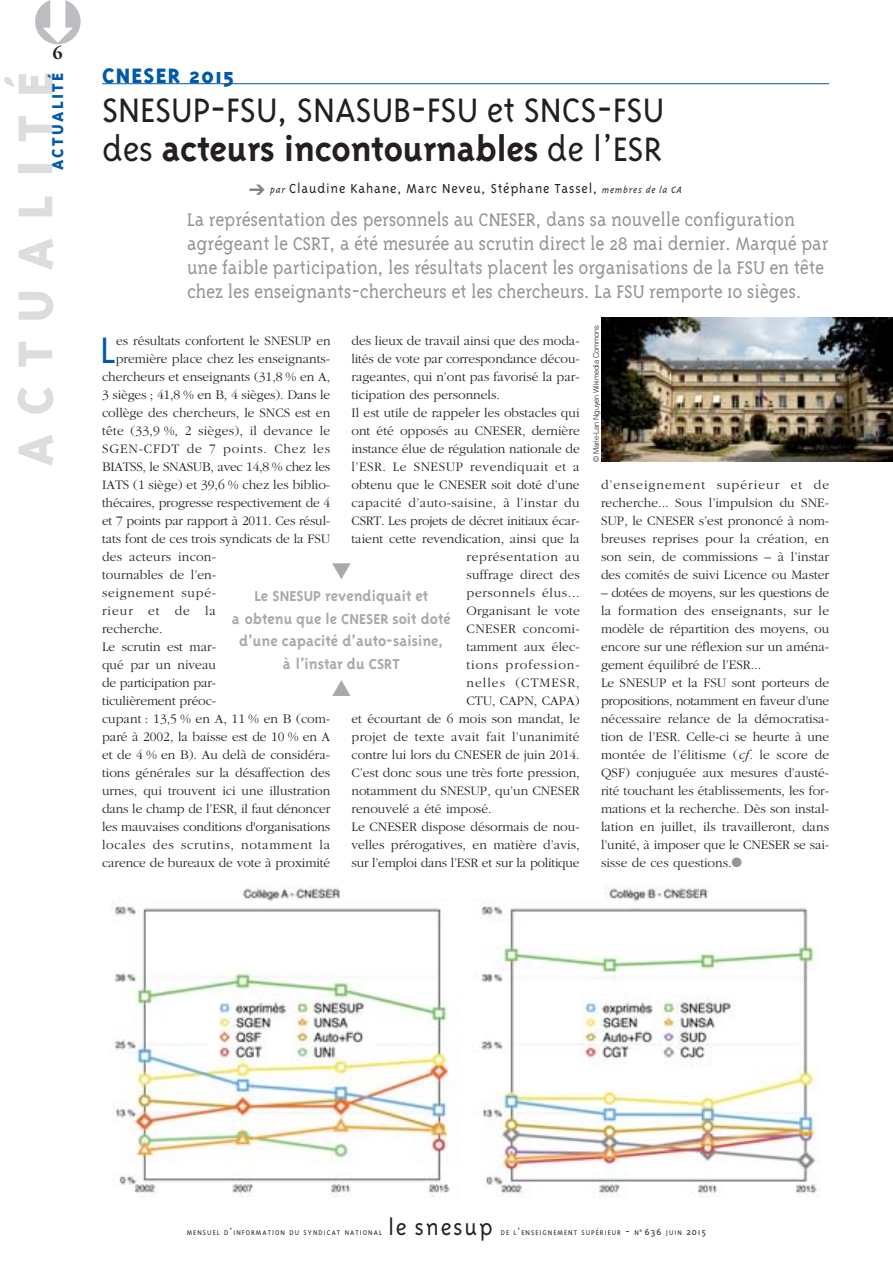
<style>
.page{position:relative;width:893px;height:1263px;background:#fff}
.page>*{position:absolute;margin:0;border:0;box-sizing:border-box;transform-origin:0 0}
.t1{font:800 56.25px "Triplex";letter-spacing:.335em;color:#dcddde}
.t2{font:300 42.15px "Triplex";color:#005aaa}
.t3{font:300 39px/39px "Triplex";letter-spacing:-.005em;color:#231f20}
.t4{font:300 25.5px "Triplex";letter-spacing:.07em;color:#231f20}
.t5{font:800 24px "Triplex";letter-spacing:.05em;color:#005aaa}
.t6{font:300 21px/24px "Triplex Serif";letter-spacing:-.01em;color:#939598}
.t7{font:800 18px "Triplex";letter-spacing:.135em;color:#005aaa}
.t8{font:700 18px "Garamond";color:#231f20}
.t9{font:700 16.5px/22.5px "Triplex";color:#a7a9ac;text-align:center}
.t10{font:300 15px "Triplex";letter-spacing:.05em;color:#231f20}
.t11{font:300 13.5px/18px "Garamond";color:#231f20;text-align:justify}
.t12{font:300 13.5px "Garamond";letter-spacing:.05em;color:#231f20}
.t13{font:300 13.5px "Garamond";letter-spacing:.03em;color:#231f20}
.t14{font:300 13.5px "Garamond";letter-spacing:-.02em;color:#231f20}
.t15{font:300 13.5px "Garamond";letter-spacing:.025em;color:#231f20}
.t16{font:300 13.5px "Garamond";letter-spacing:-.025em;color:#231f20}
.t17{font:300 13.5px "Garamond";letter-spacing:.04em;color:#231f20}
.t18{font:300 13.5px "Garamond";letter-spacing:.06em;color:#231f20}
.t19{font:300 13.5px "Garamond";letter-spacing:.075em;color:#231f20}
.t20{font:300 13.5px "Garamond";letter-spacing:.045em;color:#231f20}
.t21{font:300 13.5px "Garamond";letter-spacing:.02em;color:#231f20}
.t22{font:300 13.5px "Garamond";letter-spacing:.07em;color:#231f20}
.t23{font:300 7.8px "Triplex";letter-spacing:.135em;color:#231f20}
.t24{font:300 7.5px "Helvetica";letter-spacing:-.025em;color:#231f20}
.s1{font-weight:700}
.s2{color:#808285}
.s3{font-style:italic;font-size:10.5px}
.s4{font-style:italic}
.s5{color:#939598}
.s6{font-size:10.5px}
</style>
<div class="page">
<hr style="left:102px;top:83px;width:727px;height:1px;background:#005aaa">
<img style="left:601px;top:317px;width:292px;height:145px">
<img style="left:113px;top:886px;width:707px;height:312px">
<p class="t8" style="left:52px;top:47px;width:12px">6</p>
<p class="t7" style="left:51px;top:170px;width:99px;rotate:-90deg">ACTUALITÉ</p>
<p class="t1" style="left:14px;top:466px;width:396px;rotate:-90deg">ACTUALITÉ</p>
<p class="t5" style="left:102px;top:67px;width:133px">CNESER 2015</p>
<p class="t3" style="left:102px;top:94px;width:564px">SNESUP-FSU, SNASUB-FSU et SNCS-FSU des <span class="s1">acteurs incontournables</span> de l’ESR</p>
<p class="t10" style="left:249px;top:183px;width:435px"><span class="s2">➔</span> <span class="s3">par</span> Claudine Kahane, Marc Neveu, Stéphane Tassel, <span class="s3">membres de la CA</span></p>
<p class="t6" style="left:187px;top:209px;width:643px">La représentation des personnels au CNESER, dans sa nouvelle configuration agrégeant le CSRT, a été mesurée au scrutin direct le 28 mai dernier. Marqué par une faible participation, les résultats placent les organisations de la FSU en tête chez les enseignants-chercheurs et les chercheurs. La FSU remporte 10 sièges.</p>
<p class="t11" style="left:351px;top:332px;width:230px">des lieux de travail ainsi que des moda-</p>
<p class="t11" style="left:351px;top:350px;width:230px">lités de vote par correspondance décou-</p>
<p class="t11" style="left:351px;top:368px;width:230px">rageantes, qui n’ont pas favorisé la par-</p>
<p class="t11" style="left:351px;top:386px;width:150px">ticipation des personnels.</p>
<p class="t11" style="left:351px;top:404px;width:230px">Il est utile de rappeler les obstacles qui</p>
<p class="t11" style="left:351px;top:422px;width:230px">ont été opposés au CNESER, dernière</p>
<p class="t11" style="left:351px;top:440px;width:230px">instance élue de régulation nationale de</p>
<p class="t17" style="left:351px;top:461px;width:230px">l’ESR. Le SNESUP revendiquait et a</p>
<p class="t11" style="left:351px;top:476px;width:230px">obtenu que le CNESER soit doté d’une</p>
<p class="t13" style="left:351px;top:497px;width:230px">capacité d’auto-saisine, à l’instar du</p>
<p class="t11" style="left:351px;top:512px;width:230px">CSRT. Les projets de décret initiaux écar-</p>
<p class="t11" style="left:351px;top:530px;width:230px">taient cette revendication, ainsi que la</p>
<p class="t12" style="left:467px;top:551px;width:115px">représentation au</p>
<p class="t11" style="left:467px;top:566px;width:115px">suffrage direct des</p>
<p class="t20" style="left:467px;top:587px;width:115px">personnels élus...</p>
<p class="t11" style="left:467px;top:602px;width:115px">Organisant le vote</p>
<p class="t13" style="left:467px;top:623px;width:115px">CNESER concomi-</p>
<p class="t11" style="left:467px;top:638px;width:115px">tamment aux élec-</p>
<p class="t22" style="left:467px;top:659px;width:115px">tions profession-</p>
<p class="t19" style="left:467px;top:677px;width:115px">nelles (CTMESR,</p>
<p class="t11" style="left:467px;top:692px;width:115px">CTU, CAPN, CAPA)</p>
<p class="t11" style="left:351px;top:710px;width:230px">et écourtant de 6 mois son mandat, le</p>
<p class="t15" style="left:351px;top:731px;width:230px">projet de texte avait fait l’unanimité</p>
<p class="t11" style="left:351px;top:746px;width:230px">contre lui lors du CNESER de juin 2014.</p>
<p class="t11" style="left:351px;top:764px;width:230px">C’est donc sous une très forte pression,</p>
<p class="t11" style="left:351px;top:782px;width:230px">notamment du SNESUP, qu’un CNESER</p>
<p class="t11" style="left:351px;top:800px;width:142px">renouvelé a été imposé.</p>
<p class="t11" style="left:351px;top:818px;width:230px">Le CNESER dispose désormais de nou-</p>
<p class="t11" style="left:351px;top:836px;width:230px">velles prérogatives, en matière d’avis,</p>
<p class="t14" style="left:351px;top:857px;width:230px">sur l’emploi dans l’ESR et sur la politique</p>
<p class="t2" style="left:100px;top:334px;width:17px">L</p>
<p class="t11" style="left:116px;top:332px;width:216px">es résultats confortent le SNESUP en</p>
<p class="t11" style="left:116px;top:350px;width:216px">première place chez les enseignants-</p>
<p class="t11" style="left:102px;top:368px;width:230px">chercheurs et enseignants (31,8 % en A,</p>
<p class="t11" style="left:102px;top:386px;width:230px">3 sièges ; 41,8 % en B, 4 sièges). Dans le</p>
<p class="t11" style="left:102px;top:404px;width:230px">collège des chercheurs, le SNCS est en</p>
<p class="t11" style="left:102px;top:422px;width:230px">tête (33,9 %, 2 sièges), il devance le</p>
<p class="t18" style="left:102px;top:443px;width:230px">SGEN-CFDT de 7 points. Chez les</p>
<p class="t16" style="left:102px;top:461px;width:230px">BIATSS, le SNASUB, avec 14,8 % chez les</p>
<p class="t11" style="left:102px;top:476px;width:230px">IATS (1 siège) et 39,6 % chez les biblio-</p>
<p class="t11" style="left:102px;top:494px;width:230px">thécaires, progresse respectivement de 4</p>
<p class="t11" style="left:102px;top:512px;width:230px">et 7 points par rapport à 2011. Ces résul-</p>
<p class="t11" style="left:102px;top:530px;width:230px">tats font de ces trois syndicats de la FSU</p>
<p class="t21" style="left:102px;top:551px;width:116px">des acteurs incon-</p>
<p class="t11" style="left:102px;top:566px;width:116px">tournables de l’en-</p>
<p class="t12" style="left:102px;top:587px;width:116px">seignement supé-</p>
<p class="t19" style="left:102px;top:605px;width:116px">rieur et de la</p>
<p class="t11" style="left:102px;top:620px;width:62px">recherche.</p>
<p class="t11" style="left:102px;top:638px;width:116px">Le scrutin est mar-</p>
<p class="t11" style="left:102px;top:656px;width:116px">qué par un niveau</p>
<p class="t11" style="left:102px;top:674px;width:116px">de participation par-</p>
<p class="t11" style="left:102px;top:692px;width:116px">ticulièrement préoc-</p>
<p class="t11" style="left:102px;top:710px;width:230px">cupant : 13,5 % en A, 11 % en B (com-</p>
<p class="t11" style="left:102px;top:728px;width:230px">paré à 2002, la baisse est de 10 % en A</p>
<p class="t11" style="left:102px;top:746px;width:230px">et de 4 % en B). Au delà de considéra-</p>
<p class="t11" style="left:102px;top:764px;width:230px">tions générales sur la désaffection des</p>
<p class="t11" style="left:102px;top:782px;width:230px">urnes, qui trouvent ici une illustration</p>
<p class="t11" style="left:102px;top:800px;width:230px">dans le champ de l’ESR, il faut dénoncer</p>
<p class="t11" style="left:102px;top:818px;width:230px">les mauvaises conditions d'organisations</p>
<p class="t12" style="left:102px;top:839px;width:230px">locales des scrutins, notamment la</p>
<p class="t11" style="left:102px;top:854px;width:230px">carence de bureaux de vote à proximité</p>
<p class="t9" style="left:232px;top:586px;width:220px">Le SNESUP revendiquait et<br>a obtenu que le CNESER soit doté d’une capacité d’auto-saisine,<br>à l’instar du CSRT</p>
<p class="t24" style="left:593px;top:462px;width:138px;rotate:-90deg">© Marie-Lan Nguyen Wikimedia Commons</p>
<p class="t11" style="left:601px;top:476px;width:230px">d’enseignement supérieur et de recherche... Sous l’impulsion du SNE-SUP, le CNESER s’est prononcé à nom&shy;breuses reprises pour la création, en son sein, de commissions – à l’instar des comités de suivi Licence ou Master</p>
<p class="t11" style="left:601px;top:584px;width:230px;text-align:left">– dotées de moyens, sur les questions de la formation des enseignants, sur le modèle de répartition des moyens, ou encore sur une réflexion sur un aména&shy;gement équilibré de l’ESR...<br>Le SNESUP et la FSU sont porteurs de propositions, notamment en faveur d’une nécessaire relance de la démocratisa&shy;tion de l’ESR. Celle-ci se heurte à une montée de l’élitisme (<span class="s4">cf.</span> le score de QSF) conjuguée aux mesures d’austé&shy;rité touchant les établissements, les for&shy;mations et la recherche. Dès son instal&shy;lation en juillet, ils travailleront, dans l’unité, à imposer que le CNESER se sai&shy;sisse de ces questions.<span class="s5">●</span></p>
<p class="t23" style="left:187px;top:1230px;width:197px">MENSUEL D<span class="s6">’</span>INFORMATION DU SYNDICAT NATIONAL</p>
<p class="t4" style="left:388px;top:1218px;width:106px">le snesup</p>
<p class="t23" style="left:501px;top:1230px;width:207px">DE L<span class="s6">’</span>ENSEIGNEMENT SUPÉRIEUR <span class="s6">-</span> N<span class="s6">˚636</span> JUIN <span class="s6">2015</span></p>
</div>
